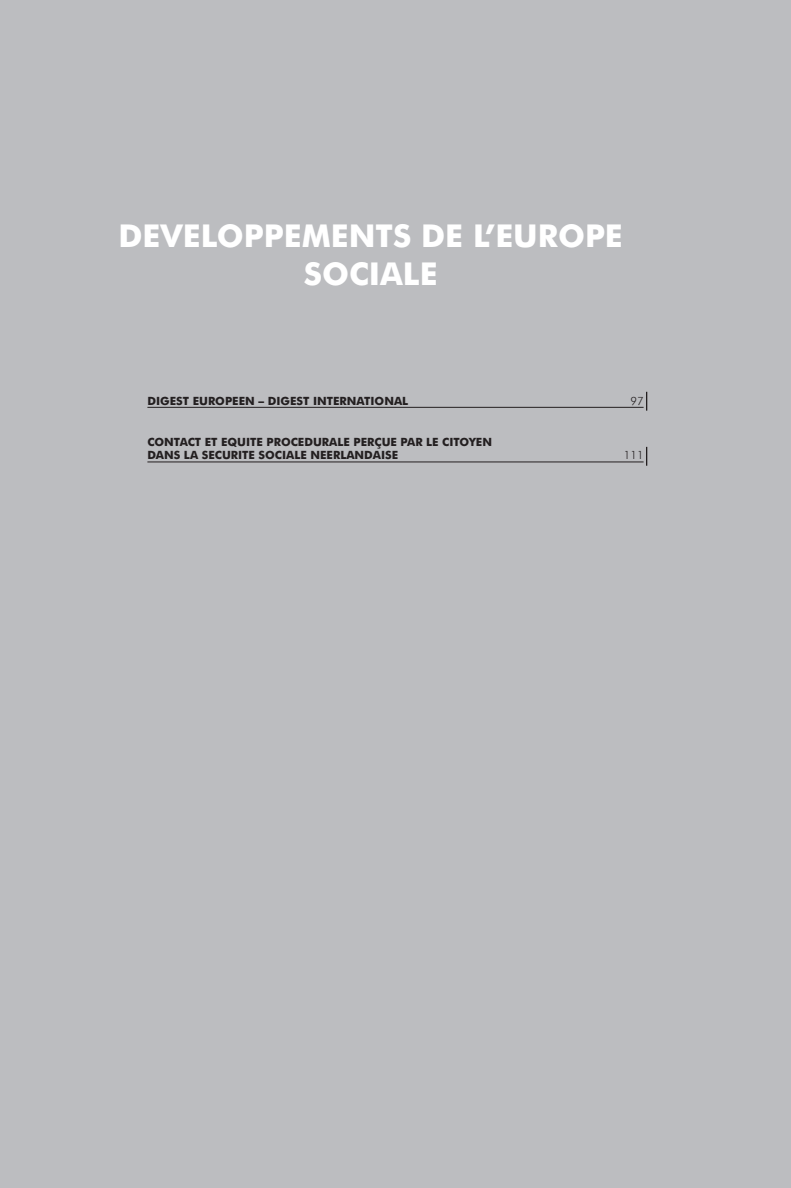
<style>
.page{position:relative;width:791px;height:1188px;background:#bcbdc0}
.page>*{position:absolute;margin:0;border:0;box-sizing:border-box;transform-origin:0 0}
.t1{font:700 31.5px/37.8px "Futura BT";color:#fff;text-align:center}
.t2{font:700 11.38px/13.7px "Futura BT";color:#231f20}
.t3{font:300 11.38px "Futura BT";color:#231f20}
</style>
<div class="page">
<hr style="left:147px;top:407px;width:496px;height:1px;background:#231f20">
<hr style="left:147px;top:462px;width:496px;height:1px;background:#231f20">
<svg style="left:646px;top:392px;width:1px;height:19px"></svg>
<svg style="left:646px;top:447px;width:1px;height:19px"></svg>
<h1 class="t1" style="left:118px;top:217px;width:506px">DEVELOPPEMENTS DE L’EUROPE<br>SOCIALE</h1>
<p class="t2" style="left:147px;top:394px;width:262px">DIGEST EUROPEEN – DIGEST INTERNATIONAL</p>
<p class="t3" style="left:630px;top:394px;width:15px">97</p>
<p class="t2" style="left:147px;top:435px;width:346px">CONTACT ET EQUITE PROCEDURALE PERÇUE PAR LE CITOYEN<br>DANS LA SECURITE SOCIALE NEERLANDAISE</p>
<p class="t3" style="left:624px;top:448px;width:21px">111</p>
</div>
